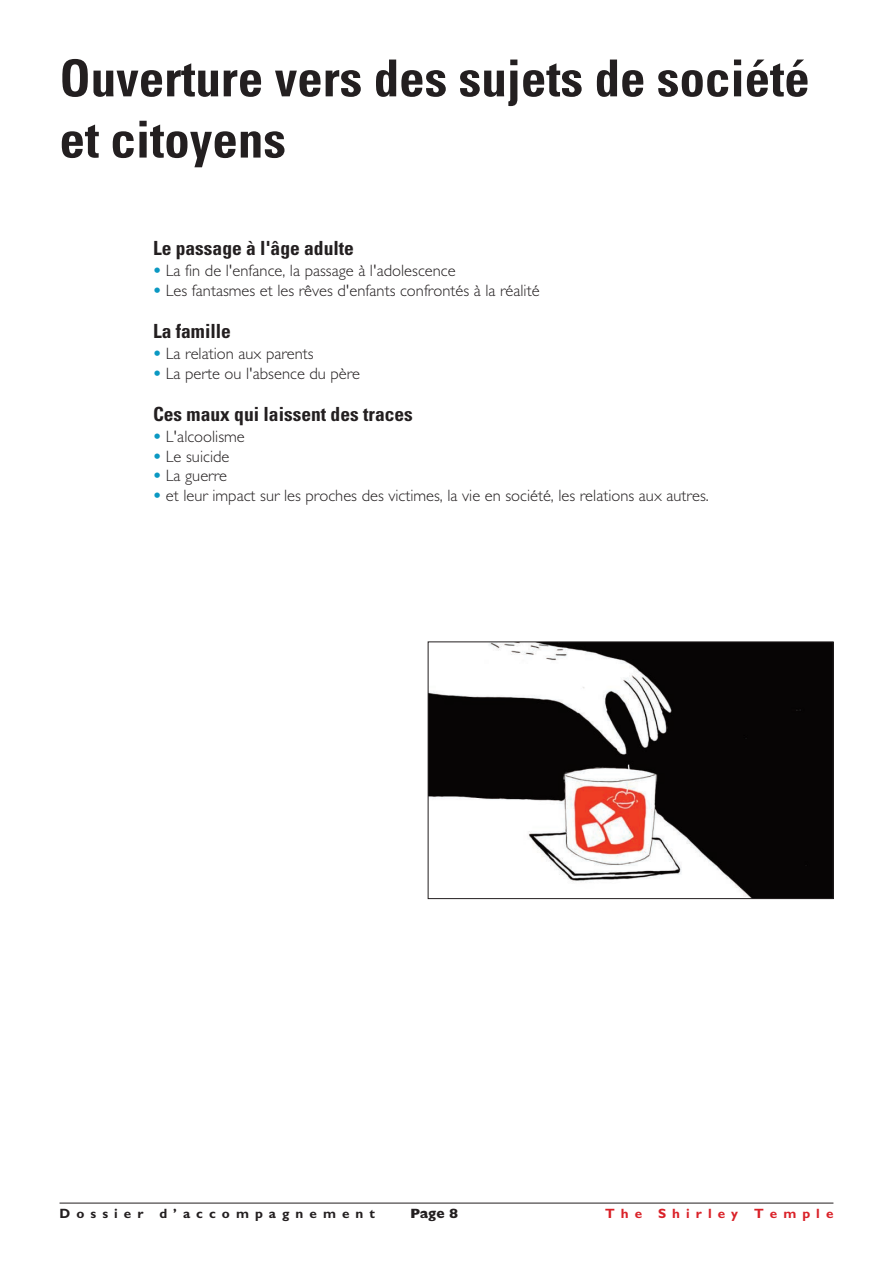
<style>
.page{position:relative;width:893px;height:1263px;background:#fff}
.page>*{position:absolute;margin:0;border:0;box-sizing:border-box;transform-origin:0 0}
.t1{font:700 condensed 51px/61.2px "Univers";color:#231f20}
.t2{font:700 condensed 19.5px "Univers";color:#231f20}
.t3{font:300 16.5px "M Gill Sans";color:#231f20}
.t4{font:700 13.5px "M Gill Sans";letter-spacing:.45em;color:#231f20}
.t5{font:700 13.5px "M Gill Sans";letter-spacing:.45em;color:#da2128}
.t6{font:800 13.5px "M Gill Sans";color:#231f20}
.s1{font-weight:800;color:#0a98c2}
</style>
<div class="page">
<hr style="left:60px;top:1203px;width:773px;height:1px;background:#231f20">
<img style="left:430px;top:644px;width:401px;height:253px">
<div style="left:428px;top:642px;width:405px;height:257px;border:1px solid #231f20"></div>
<h1 class="t1" style="left:60px;top:52px;width:752px">Ouverture vers des sujets de société et citoyens</h1>
<p class="t2" style="left:153px;top:241px;width:202px">Le passage à l'âge adulte</p>
<p class="t3" style="left:153px;top:265px;width:304px"><span class="s1">•</span> La fin de l'enfance, la passage à l'adolescence</p>
<p class="t3" style="left:153px;top:285px;width:388px"><span class="s1">•</span> Les fantasmes et les rêves d'enfants confrontés à la réalité</p>
<p class="t2" style="left:153px;top:324px;width:79px">La famille</p>
<p class="t3" style="left:153px;top:348px;width:162px"><span class="s1">•</span> La relation aux parents</p>
<p class="t3" style="left:153px;top:367px;width:209px"><span class="s1">•</span> La perte ou l'absence du père</p>
<p class="t2" style="left:153px;top:407px;width:261px">Ces maux qui laissent des traces</p>
<p class="t3" style="left:153px;top:430px;width:93px"><span class="s1">•</span> L'alcoolisme</p>
<p class="t3" style="left:153px;top:450px;width:78px"><span class="s1">•</span> Le suicide</p>
<p class="t3" style="left:153px;top:470px;width:76px"><span class="s1">•</span> La guerre</p>
<p class="t3" style="left:153px;top:490px;width:557px"><span class="s1">•</span> et leur impact sur les proches des victimes, la vie en société, les relations aux autres.</p>
<p class="t4" style="left:60px;top:1208px;width:317px">Dossier d’accompagnement</p>
<p class="t6" style="left:410px;top:1208px;width:49px">Page 8</p>
<p class="t5" style="left:605px;top:1208px;width:230px">The Shirley Temple</p>
</div>
